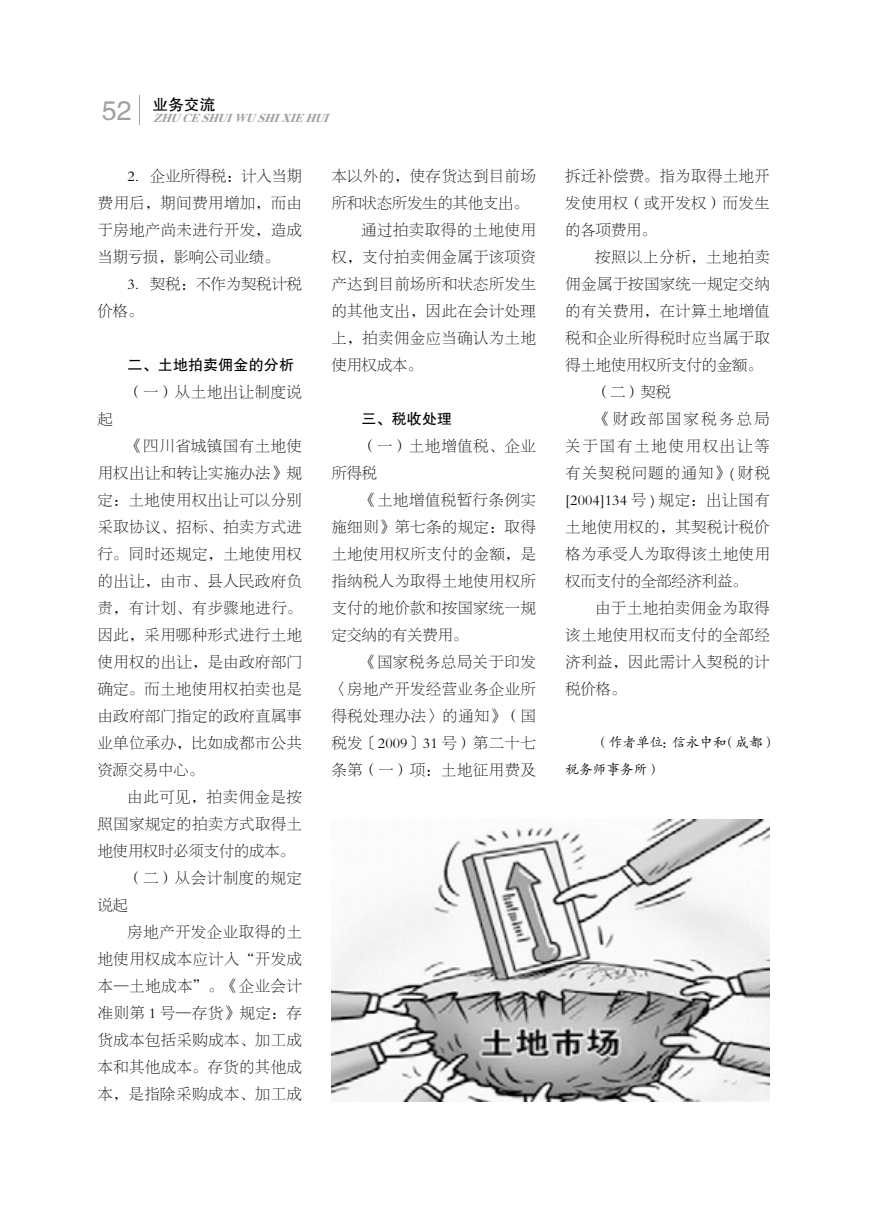
<style>
.page{position:relative;width:893px;height:1212px;background:#fff}
.page>*{position:absolute;margin:0;border:0;box-sizing:border-box;transform-origin:0 0}
.t1{font:27px "FZHTJW GB1 0";color:#9fa0a0}
.t2{font:15.75px "FZHTJW GB1 0";color:#000}
.t3{font:15px/27px "FZBSK GBK1 0";letter-spacing:.055em;color:#000;text-align:justify}
.t4{font:15px "FZBSK GBK1 0";letter-spacing:.01em;color:#000}
.t5{font:15px "FZHTK GBK1 0";letter-spacing:.01em;color:#000}
.t6{font:15px/27px "FZBSK GBK1 0";letter-spacing:.015em;color:#000}
.t7{font:15px "FZBSK GBK1 0";letter-spacing:.105em;color:#000}
.t8{font:15px "FZBSK GBK1 0";letter-spacing:.145em;color:#000}
.t9{font:15px "FZBSK GBK1 0";letter-spacing:.18em;color:#000}
.t10{font:13.5px/27px "FZKTK GBK1 0";letter-spacing:.01em;color:#000}
.t11{font:italic 12px "FZXBSJW GB1 0";color:#9fa0a0}
</style>
<div class="page">
<hr style="left:140px;top:95px;width:1px;height:30px;background:#9fa0a0">
<img style="left:332px;top:819px;width:438px;height:282px">
<h1 class="t1" style="left:102px;top:96px;width:31px">52</h1>
<p class="t2" style="left:152px;top:96px;width:64px">业务交流</p>
<p class="t11" style="left:153px;top:111px;width:182px">ZHUCESHUIWUSHIXIEHUI</p>
<p class="t3" style="left:98px;top:163px;width:206px;text-indent:30px">2．企业所得税：计入当期费用后，期间费用增加，而由于房地产尚未进行开发，造成当期亏损，影响公司业绩。</p>
<p class="t6" style="left:98px;top:271px;width:206px;text-indent:30px">3．契税：不作为契税计税价格。</p>
<p class="t5" style="left:128px;top:357px;width:168px">二、土地拍卖佣金的分析</p>
<p class="t3" style="left:128px;top:379px;width:176px">（一）从土地出让制度说</p>
<p class="t3" style="left:98px;top:406px;width:16px">起</p>
<p class="t3" style="left:98px;top:433px;width:206px;text-indent:30px">《四川省城镇国有土地使用权出让和转让实施办法》规定：土地使用权出让可以分别采取协议、招标、拍卖方式进行。同时还规定，土地使用权的出让，由市、县人民政府负责，有计划、有步骤地进行。因此，采用哪种形式进行土地使用权的出让，是由政府部门确定。而土地使用权拍卖也是由政府部门指定的政府直属事业单位承办，比如成都市公共资源交易中心。</p>
<p class="t3" style="left:128px;top:784px;width:176px">由此可见，拍卖佣金是按</p>
<p class="t3" style="left:98px;top:811px;width:206px">照国家规定的拍卖方式取得土</p>
<p class="t4" style="left:98px;top:843px;width:198px">地使用权时必须支付的成本。</p>
<p class="t3" style="left:128px;top:865px;width:176px">（二）从会计制度的规定</p>
<p class="t3" style="left:98px;top:892px;width:32px">说起</p>
<p class="t3" style="left:128px;top:919px;width:176px">房地产开发企业取得的土</p>
<p class="t3" style="left:98px;top:946px;width:206px">地使用权成本应计入“开发成</p>
<p class="t3" style="left:98px;top:973px;width:206px">本—土地成本”。《企业会计</p>
<p class="t3" style="left:98px;top:1000px;width:206px">准则第 1 号—存货》规定：存</p>
<p class="t3" style="left:98px;top:1027px;width:206px">货成本包括采购成本、加工成</p>
<p class="t3" style="left:98px;top:1054px;width:206px">本和其他成本。存货的其他成</p>
<p class="t3" style="left:98px;top:1081px;width:206px">本，是指除采购成本、加工成</p>
<p class="t3" style="left:332px;top:163px;width:206px">本以外的，使存货达到目前场</p>
<p class="t4" style="left:332px;top:195px;width:198px">所和状态所发生的其他支出。</p>
<p class="t3" style="left:361px;top:217px;width:176px">通过拍卖取得的土地使用</p>
<p class="t3" style="left:332px;top:244px;width:206px">权，支付拍卖佣金属于该项资</p>
<p class="t3" style="left:332px;top:271px;width:206px">产达到目前场所和状态所发生</p>
<p class="t3" style="left:332px;top:298px;width:206px">的其他支出，因此在会计处理</p>
<p class="t3" style="left:332px;top:325px;width:206px">上，拍卖佣金应当确认为土地</p>
<p class="t3" style="left:332px;top:352px;width:92px">使用权成本。</p>
<p class="t5" style="left:361px;top:411px;width:92px">三、税收处理</p>
<p class="t3" style="left:332px;top:433px;width:206px;text-indent:30px">（一）土地增值税、企业所得税</p>
<p class="t3" style="left:332px;top:487px;width:206px;text-indent:30px">《土地增值税暂行条例实施细则》第七条的规定：取得土地使用权所支付的金额，是指纳税人为取得土地使用权所支付的地价款和按国家统一规定交纳的有关费用。</p>
<p class="t3" style="left:332px;top:649px;width:206px;text-indent:30px">《国家税务总局关于印发〈房地产开发经营业务企业所得税处理办法〉的通知》（国税发〔2009〕31 号）第二十七条第（一）项：土地征用费及</p>
<p class="t3" style="left:566px;top:163px;width:206px">拆迁补偿费。指为取得土地开发使用权（或开发权）而发生的各项费用。</p>
<p class="t3" style="left:595px;top:244px;width:176px">按照以上分析，土地拍卖</p>
<p class="t3" style="left:566px;top:271px;width:206px">佣金属于按国家统一规定交纳</p>
<p class="t3" style="left:566px;top:298px;width:206px">的有关费用，在计算土地增值</p>
<p class="t3" style="left:566px;top:325px;width:206px">税和企业所得税时应当属于取</p>
<p class="t4" style="left:566px;top:357px;width:198px">得土地使用权所支付的金额。</p>
<p class="t3" style="left:595px;top:379px;width:77px">（二）契税</p>
<p class="t9" style="left:595px;top:411px;width:176px">《财政部国家税务总局</p>
<p class="t8" style="left:566px;top:438px;width:206px">关于国有土地使用权出让等</p>
<p class="t7" style="left:566px;top:465px;width:206px">有关契税问题的通知》( 财税</p>
<p class="t4" style="left:566px;top:492px;width:206px">[2004]134 号 ) 规定：出让国有</p>
<p class="t3" style="left:566px;top:514px;width:206px">土地使用权的，其契税计税价</p>
<p class="t3" style="left:566px;top:541px;width:206px">格为承受人为取得该土地使用</p>
<p class="t4" style="left:566px;top:573px;width:183px">权而支付的全部经济利益。</p>
<p class="t3" style="left:595px;top:595px;width:176px">由于土地拍卖佣金为取得</p>
<p class="t3" style="left:566px;top:622px;width:206px">该土地使用权而支付的全部经</p>
<p class="t3" style="left:566px;top:649px;width:206px">济利益，因此需计入契税的计</p>
<p class="t3" style="left:566px;top:676px;width:62px">税价格。</p>
<p class="t10" style="left:566px;top:729px;width:212px;text-indent:30px">（作者单位：信永中和（成都）税务师事务所）</p>
</div>
